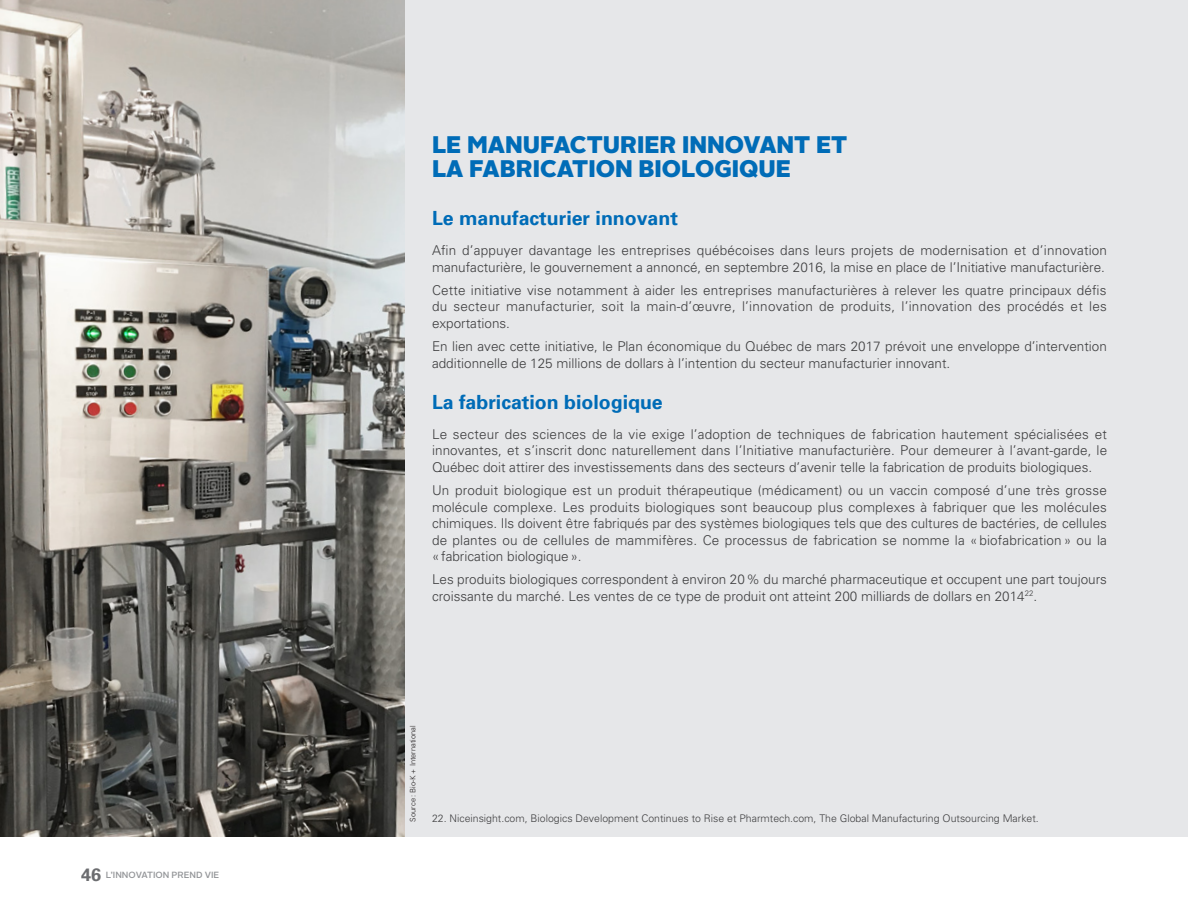
<style>
.page{position:relative;width:1188px;height:918px;background:#fff}
.page>*{position:absolute;margin:0;border:0;box-sizing:border-box;transform-origin:0 0}
.Sous-Titre_Encadré{font:900 24px/24px "Alright Sans";color:#006cb7}
.S_-titre_3{font:700 19.5px "Univers";color:#006cb7}
.Texte_courant{font:300 13.5px/16.5px "Univers";color:#3e3e3f}
.Notes_de_bas_de_page{font:300 10.5px "Univers";color:#3e3e3f}
.t1{font:500 9px "Alright Sans";color:#939598}
.Notes_de_bas_de_page-2{font:300 7.5px "Univers";color:#231f20}
.s1{font-family:"Univers";font-weight:700;font-size:18px;color:#6c6d70}
</style>
<div class="page">
<div style="left:0;top:0;width:1188px;height:837px;background:#e6e7e9"></div>
<img style="left:0;top:0;width:405px;height:837px">
<p class="t1" style="left:81px;top:869px;width:140px"><span class="s1">46</span> L’INNOVATION PREND VIE</p>
<p class="Sous-Titre_Encadré" style="left:432px;top:133px;width:417px">LE MANUFACTURIER INNOVANT ET<br>LA FABRICATION BIOLOGIQUE</p>
<p class="S_-titre_3" style="left:432px;top:207px;width:247px">Le manufacturier innovant</p>
<p class="Texte_courant" style="left:432px;top:242px;width:677px">Afin d’appuyer davantage les entreprises québécoises dans leurs projets de modernisation et d’innovation manufacturière, le gouvernement a annoncé, en septembre 2016, la mise en place de l’Initiative manufacturière.</p>
<p class="Texte_courant" style="left:432px;top:282px;width:676px;text-align:justify">Cette initiative vise notamment à aider les entreprises manufacturières à relever les quatre principaux défis du secteur manufacturier, soit la main-d’œuvre, l’innovation de produits, l’innovation des procédés et les exportations.</p>
<p class="Texte_courant" style="left:432px;top:338px;width:676px">En lien avec cette initiative, le Plan économique du Québec de mars 2017 prévoit une enveloppe d’intervention additionnelle de 125 millions de dollars à l’intention du secteur manufacturier innovant.</p>
<p class="S_-titre_3" style="left:432px;top:390px;width:232px">La fabrication biologique</p>
<p class="Texte_courant" style="left:432px;top:426px;width:677px;text-align:justify">Le secteur des sciences de la vie exige l’adoption de techniques de fabrication hautement spécialisées et innovantes, et s’inscrit donc naturellement dans l’Initiative manufacturière. Pour demeurer à l’avant-garde, le Québec doit attirer des investissements dans des secteurs d’avenir telle la fabrication de produits biologiques.</p>
<p class="Texte_courant" style="left:432px;top:482px;width:677px;text-align:justify">Un produit biologique est un produit thérapeutique (médicament) ou un vaccin composé d’une très grosse molécule complexe. Les produits biologiques sont beaucoup plus complexes à fabriquer que les molécules chimiques. Ils doivent être fabriqués par des systèmes biologiques tels que des cultures de bactéries, de cellules de plantes ou de cellules de mammifères. Ce processus de fabrication se nomme la «biofabrication » ou la «fabrication biologique».</p>
<p class="Texte_courant" style="left:432px;top:571px;width:677px">Les produits biologiques correspondent à environ 20% du marché pharmaceutique et occupent une part toujours croissante du marché. Les ventes de ce type de produit ont atteint 200 milliards de dollars en 2014<sup>22</sup>.</p>
<p class="Notes_de_bas_de_page-2" style="left:408px;top:822px;width:98px;rotate:-90deg">Source: Bio-K + International</p>
<p class="Notes_de_bas_de_page" style="left:432px;top:811px;width:608px">22. Niceinsight.com, Biologics Development Continues to Rise et Pharmtech.com, The Global Manufacturing Outsourcing Market.</p>
</div>
